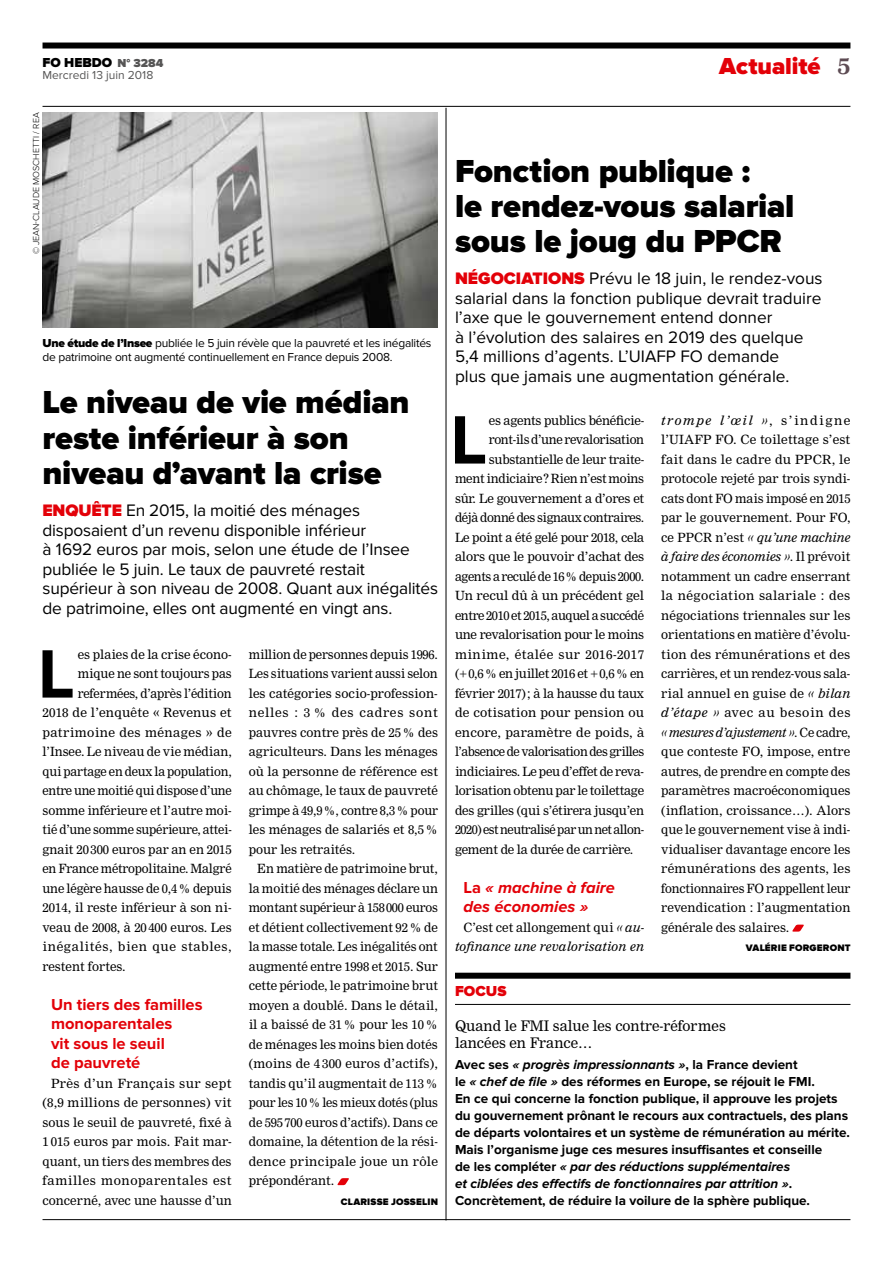
<style>
.page{position:relative;width:893px;height:1263px;background:#fff}
.page>*{position:absolute;margin:0;border:0;box-sizing:border-box;transform-origin:0 0}
.t1{font:700 70.95px "Proxima Nova";color:#000}
.t2{font:900 33px/35.2px "Proxima Nova";letter-spacing:-.005em;color:#000}
.t3{font:900 24px "Proxima Nova";color:#e30008}
.t4{font:17.25px/19.5px "Proxima Nova";letter-spacing:-.01em;color:#000}
.t5{font:700 16.5px/19.5px "Proxima Nova";color:#e30008}
.t6{font:italic 700 16.5px/19.5px "Proxima Nova";color:#e30008}
.t7{font:900 15px "Proxima Nova";color:#e30008}
.t8{font:14.25px/17.2px "Nimrod";color:#000}
.t9{font:700 13.5px/17px "Proxima Nova";color:#000}
.t10{font:900 13.5px "Proxima Nova";color:#000}
.t11{font:12.45px/19.5px "Nimrod";letter-spacing:-.015em;color:#000;text-align:justify}
.t12{font:12.45px "Nimrod";letter-spacing:-.035em;color:#000}
.t13{font:italic 12.45px/19.5px "Nimrod";letter-spacing:.01em;color:#000;text-align:right}
.t14{font:12.45px "Nimrod";letter-spacing:.015em;color:#000}
.t15{font:12.45px "Nimrod";letter-spacing:-.04em;color:#000}
.t16{font:12.45px "Nimrod";letter-spacing:.005em;color:#000}
.t17{font:12.45px "Nimrod";letter-spacing:.045em;color:#000}
.t18{font:12.45px "Nimrod";letter-spacing:.035em;color:#000}
.t19{font:12.45px "Nimrod";letter-spacing:.01em;color:#000}
.t20{font:12.45px "Nimrod";letter-spacing:.03em;color:#000}
.t21{font:12px/14.2px "Proxima Nova";letter-spacing:-.02em;color:#000}
.t22{font:12px "Proxima Nova";color:#565555}
.t23{font:900 12px "Proxima Nova";color:#565555}
.t24{font:900 9.75px "Proxima Nova";letter-spacing:.02em;color:#000}
.t25{font:300 9px "Proxima Nova";color:#000}
.s1{font-weight:900}
.s2{font-weight:900;color:#e30008}
.s3{font-family:"Nimrod";font-weight:700;font-size:22.5px;color:#5d4b53}
.s4{font-style:normal}
.s5{font-style:italic}
</style>
<div class="page">
<hr style="left:43px;top:1219px;width:807px;height:1px;background:#000">
<div style="left:43px;top:43px;width:807px;height:6px;background:#000"></div>
<hr style="left:43px;top:106px;width:807px;height:1px;background:#000">
<svg style="left:792px;top:925px;width:12px;height:7px"></svg>
<svg style="left:337px;top:1178px;width:12px;height:7px"></svg>
<hr style="left:446px;top:108px;width:1px;height:1112px;background:#000">
<div style="left:455px;top:973px;width:395px;height:6px;background:#000"></div>
<hr style="left:455px;top:1004px;width:395px;height:1px;background:#000">
<img style="left:43px;top:112px;width:395px;height:215px">
<p class="t10" style="left:43px;top:55px;width:51px">FO HEBDO</p>
<p class="t23" style="left:118px;top:56px;width:47px">N° 3284</p>
<p class="t22" style="left:43px;top:68px;width:112px">Mercredi 13 juin 2018</p>
<p class="t25" style="left:31px;top:254px;width:142px;rotate:-90deg">© Jean-Claude MOSCHETTI / REA</p>
<p class="t21" style="left:43px;top:336px;width:390px"><span class="s1">Une étude de l’Insee</span> publiée le 5 juin révèle que la pauvreté et les inégalités de patrimoine ont augmenté continuellement en France depuis 2008.</p>
<h2 class="t2" style="left:43px;top:386px;width:369px">Le niveau de vie médian reste inférieur à son niveau d’avant la crise</h2>
<p class="t4" style="left:43px;top:501px;width:397px"><span class="s2">Enquête</span> En 2015, la moitié des ménages disposaient d’un revenu disponible inférieur<br>à 1 692 euros par mois, selon une étude de l’Insee publiée le 5 juin. Le taux de pauvreté restait supérieur à son niveau de 2008. Quant aux inégalités de patrimoine, elles ont augmenté en vingt ans.</p>
<h1 class="t1" style="left:38px;top:633px;width:39px">L</h1>
<p class="t11" style="left:78px;top:644px;width:155px">es plaies de la crise écono-</p>
<p class="t11" style="left:78px;top:664px;width:155px">mique ne sont toujours pas</p>
<p class="t11" style="left:78px;top:683px;width:155px">refermées, d’après l’édition</p>
<p class="t14" style="left:43px;top:705px;width:191px">2018 de l’enquête « Revenus et</p>
<p class="t20" style="left:43px;top:725px;width:191px">patrimoine des ménages » de</p>
<p class="t11" style="left:43px;top:742px;width:191px">l’Insee. Le niveau de vie médian,</p>
<p class="t11" style="left:43px;top:761px;width:191px">qui partage en deux la population,</p>
<p class="t11" style="left:43px;top:781px;width:191px">entre une moitié qui dispose d’une</p>
<p class="t11" style="left:43px;top:800px;width:191px">somme inférieure et l’autre moi-</p>
<p class="t11" style="left:43px;top:820px;width:191px">tié d’une somme supérieure, attei-</p>
<p class="t11" style="left:43px;top:839px;width:191px">gnait 20 300 euros par an en 2015</p>
<p class="t11" style="left:43px;top:859px;width:191px">en France métropolitaine. Malgré</p>
<p class="t11" style="left:43px;top:878px;width:191px">une légère hausse de 0,4% depuis</p>
<p class="t16" style="left:43px;top:900px;width:191px">2014, il reste inférieur à son ni-</p>
<p class="t11" style="left:43px;top:917px;width:191px">veau de 2008, à 20400 euros. Les</p>
<p class="t17" style="left:43px;top:939px;width:191px">inégalités, bien que stables,</p>
<p class="t11" style="left:43px;top:956px;width:85px">restent fortes.</p>
<h3 class="t5" style="left:51px;top:995px;width:153px">Un tiers des familles monoparentales<br>vit sous le seuil<br>de pauvreté</h3>
<p class="t11" style="left:43px;top:1073px;width:191px;text-indent:9px">Près d’un Français sur sept (8,9 millions de personnes) vit sous le seuil de pauvreté, fixé à 1 015 euros par mois. Fait mar&shy;quant, un tiers des membres des familles monoparentales est concerné, avec une hausse d’un</p>
<p class="t11" style="left:249px;top:644px;width:191px">million de personnes depuis 1996.<br>Les situations varient aussi selon les catégories socio-profession&shy;nelles : 3 % des cadres sont pauvres contre près de 25% des agriculteurs. Dans les ménages où la personne de référence est au chômage, le taux de pauvreté grimpe à 49,9%, contre 8,3% pour les ménages de salariés et 8,5% pour les retraités.</p>
<p class="t11" style="left:249px;top:859px;width:191px;text-indent:9px">En matière de patrimoine brut, la moitié des ménages déclare un montant supérieur à 158000 euros et détient collectivement 92% de la masse totale. Les inégalités ont augmenté entre 1998 et 2015. Sur cette période, le patrimoine brut moyen a doublé. Dans le détail, il a baissé de 31% pour les 10% de ménages les moins bien dotés (moins de 4 300 euros d’actifs), tandis qu’il augmentait de 113% pour les 10% les mieux dotés (plus de 595700 euros d’actifs). Dans ce domaine, la détention de la rési&shy;dence principale joue un rôle prépondérant.</p>
<p class="t24" style="left:341px;top:1196px;width:99px">Clarisse Josselin</p>
<h3 class="t3" style="left:719px;top:52px;width:133px">Actualité <span class="s3">5</span></h3>
<h2 class="t2" style="left:455px;top:154px;width:341px">Fonction publique :<br>le rendez-vous salarial sous le joug du PPCR</h2>
<p class="t4" style="left:455px;top:269px;width:369px"><span class="s2">Négociations</span> Prévu le 18 juin, le rendez-vous salarial dans la fonction publique devrait traduire l’axe que le gouvernement entend donner<br>à l’évolution des salaires en 2019 des quelque 5,4 millions d’agents. L’UIAFP FO demande<br>plus que jamais une augmentation générale.</p>
<h1 class="t1" style="left:450px;top:399px;width:39px">L</h1>
<p class="t11" style="left:489px;top:410px;width:157px">es agents publics bénéficie-</p>
<p class="t11" style="left:489px;top:430px;width:157px">ront-ils d’une revalorisation</p>
<p class="t11" style="left:489px;top:449px;width:157px">substantielle de leur traite-</p>
<p class="t11" style="left:455px;top:469px;width:191px">ment indiciaire? Rien n’est moins</p>
<p class="t11" style="left:455px;top:488px;width:191px">sûr. Le gouvernement a d’ores et</p>
<p class="t11" style="left:455px;top:508px;width:191px">déjà donné des signaux contraires.</p>
<p class="t11" style="left:455px;top:527px;width:191px">Le point a été gelé pour 2018, cela</p>
<p class="t11" style="left:455px;top:547px;width:191px">alors que le pouvoir d’achat des</p>
<p class="t12" style="left:455px;top:569px;width:191px">agents a reculé de 16% depuis 2000.</p>
<p class="t11" style="left:455px;top:586px;width:191px">Un recul dû à un précédent gel</p>
<p class="t11" style="left:455px;top:605px;width:191px">entre 2010 et 2015, auquel a succédé</p>
<p class="t11" style="left:455px;top:625px;width:191px">une revalorisation pour le moins</p>
<p class="t18" style="left:455px;top:647px;width:191px">minime, étalée sur 2016-2017</p>
<p class="t11" style="left:455px;top:664px;width:191px">(+0,6% en juillet 2016 et +0,6% en</p>
<p class="t11" style="left:455px;top:683px;width:191px">février 2017); à la hausse du taux</p>
<p class="t19" style="left:455px;top:705px;width:191px">de cotisation pour pension ou</p>
<p class="t14" style="left:455px;top:725px;width:191px">encore, paramètre de poids, à</p>
<p class="t12" style="left:455px;top:744px;width:191px">l’absence de valorisation des grilles</p>
<p class="t11" style="left:455px;top:761px;width:191px">indiciaires. Le peu d’effet de reva-</p>
<p class="t11" style="left:455px;top:781px;width:191px">lorisation obtenu par le toilettage</p>
<p class="t11" style="left:455px;top:800px;width:191px">des grilles (qui s’étirera jusqu’en</p>
<p class="t15" style="left:455px;top:822px;width:191px">2020) est neutralisé par un net allon-</p>
<p class="t11" style="left:455px;top:839px;width:180px">gement de la durée de carrière.</p>
<h3 class="t6" style="left:463px;top:878px;width:153px"><span class="s4">La</span> « machine à faire des économies »</h3>
<p class="t13" style="left:455px;top:917px;width:191px"><span class="s4">C’est cet allongement qui</span> « au&shy;tofinance une revalorisation en</p>
<p class="t11" style="left:661px;top:410px;width:191px"><span class="s5">trompe l’œil »</span>, s’indigne l’UIAFP FO. Ce toilettage s’est fait dans le cadre du PPCR, le protocole rejeté par trois syndi&shy;cats dont FO mais imposé en 2015 par le gouvernement. Pour FO, ce PPCR n’est <span class="s5">« qu’une machine à faire des économies »</span>. Il prévoit notamment un cadre enserrant la négociation salariale : des négociations triennales sur les orientations en matière d’évolu&shy;tion des rémunérations et des carrières, et un rendez-vous sala&shy;rial annuel en guise de <span class="s5">« bilan d’étape »</span> avec au besoin des <span class="s5">« mesures d’ajustement »</span>. Ce cadre, que conteste FO, impose, entre autres, de prendre en compte des paramètres macroéconomiques (inflation, croissance…). Alors que le gouvernement vise à indi&shy;vidualiser davantage encore les rémunérations des agents, les fonctionnaires FO rappellent leur revendication : l’augmentation générale des salaires.</p>
<p class="t24" style="left:746px;top:942px;width:106px">Valérie Forgeront</p>
<p class="t7" style="left:455px;top:982px;width:53px">Focus</p>
<p class="t8" style="left:455px;top:1017px;width:272px">Quand le FMI salue les contre-réformes lancées en France…</p>
<p class="t9" style="left:455px;top:1056px;width:396px">Avec ses <span class="s5">« progrès impressionnants »</span>, la France devient<br>le <span class="s5">« chef de file »</span> des réformes en Europe, se réjouit le FMI.<br>En ce qui concerne la fonction publique, il approuve les projets du gouvernement prônant le recours aux contractuels, des plans de départs volontaires et un système de rémunération au mérite.<br>Mais l’organisme juge ces mesures insuffisantes et conseille<br>de les compléter <span class="s5">« par des réductions supplémentaires<br>et ciblées des effectifs de fonctionnaires par attrition »</span>.<br>Concrètement, de réduire la voilure de la sphère publique.</p>
</div>
